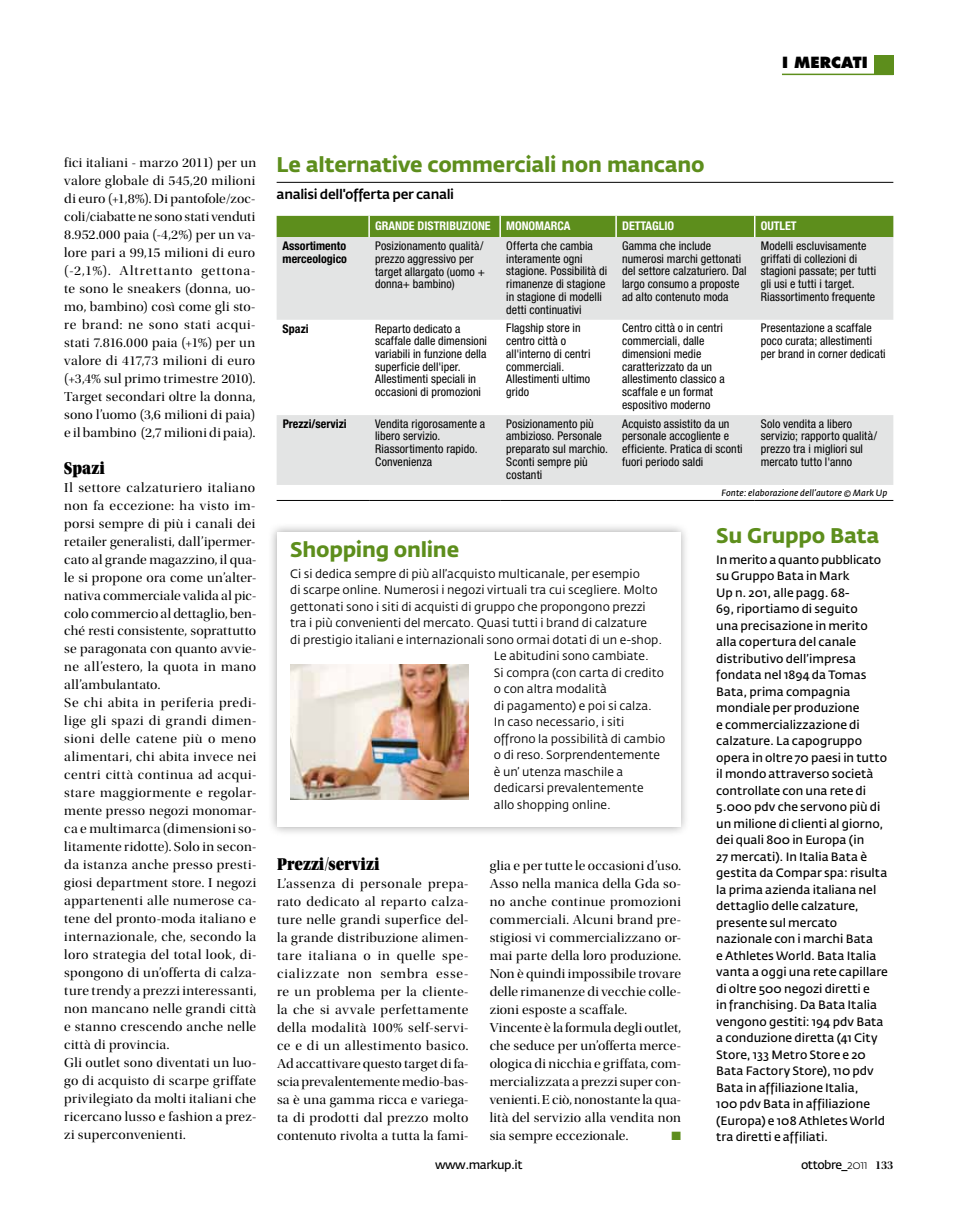
<style>
.page{position:relative;width:957px;height:1212px;background:#fff}
.page>*{position:absolute;margin:0;border:0;box-sizing:border-box;transform-origin:0 0}
.t1{font:700 21px "Fedra Sans Std";letter-spacing:-.015em;color:#5d8e1c}
.t2{font:18px "Utopia Std Black Headline";letter-spacing:.015em;color:#000;scale:.85 1}
.t3{font:800 15px "Futura Std";color:#000}
.t4{font:13.5px/18px "Utopia Std Disp";letter-spacing:.02em;color:#000;text-align:justify;scale:1.05 1}
.t5{font:500 13.5px "Fedra Sans Std";letter-spacing:-.025em;color:#000}
.t6{font:condensed 12px/12.8px "Helvetica Neue LT Std";letter-spacing:.01em;color:#000}
.t7{font:600 12px/16.5px "Fedra Sans Std";color:#000}
.t8{font:12px "Fedra Sans Std";color:#000}
.t9{font:700 condensed 12px "Helvetica Neue LT Std";color:#fff}
.t10{font:700 condensed 12px/12.8px "Helvetica Neue LT Std";color:#000}
.t11{font:600 12px "Fedra Sans Std";letter-spacing:-.04em;color:#000}
.t12{font:12px "Zapf Dingbats";color:#5d8e1c;scale:1.05 1}
.t13{font:italic 600 9px "Fedra Sans Std";letter-spacing:.01em;color:#000}
.s1{font-weight:300}
.s2{font-family:"Utopia Std Semibold Disp";font-weight:400}
</style>
<div class="page">
<hr style="left:782px;top:74px;width:111px;height:1px;background:#5d8e1c">
<div style="left:874px;top:55px;width:19px;height:20px;background:#5d8e1c"></div>
<svg style="left:277px;top:237px;width:616px;height:248px;fill:#e3e4e4"></svg>
<hr style="left:277px;top:500px;width:92px;height:1px;background:#000">
<hr style="left:369px;top:500px;width:131px;height:1px;background:#000">
<hr style="left:500px;top:500px;width:116px;height:1px;background:#000">
<hr style="left:616px;top:500px;width:139px;height:1px;background:#000">
<hr style="left:755px;top:500px;width:138px;height:1px;background:#000">
<div style="left:277px;top:216px;width:616px;height:21px;background:#5d8e1c"></div>
<hr style="left:277px;top:182px;width:616px;height:1px;background:#000">
<div style="left:268px;top:522px;width:422px;height:314px;background:#000;opacity:.35"></div>
<div style="left:277px;top:532px;width:403px;height:295px;background:#fff"></div>
<img style="left:290px;top:665px;width:178px;height:134px">
<p class="t3" style="left:782px;top:53px;width:85px">i MERCATI</p>
<p class="t4" style="left:64px;top:154px;width:184px">fici italiani - marzo 2011) per un valore globale di 545,20 milioni di euro (+1,8%). Di pantofole/zoc&shy;coli/ciabatte ne sono stati venduti 8.952.000 paia (-4,2%) per un va&shy;lore pari a 99,15 milioni di euro (-2,1%). Altrettanto gettona&shy;te sono le sneakers (donna, uo&shy;mo, bambino) così come gli sto&shy;re brand: ne sono stati acqui&shy;stati 7.816.000 paia (+1%) per un valore di 417,73 milioni di euro (+3,4% sul primo trimestre 2010).<br>Target secondari oltre la donna, sono l’uomo (3,6 milioni di paia) e il bambino (2,7 milioni di paia).</p>
<h2 class="t2" style="left:64px;top:458px;width:49px">Spazi</h2>
<p class="t4" style="left:64px;top:478px;width:184px;text-align:left">Il settore calzaturiero italiano non fa eccezione: ha visto im&shy;porsi sempre di più i canali dei retailer generalisti, dall’ipermer&shy;cato al grande magazzino, il qua&shy;le si propone ora come un’alter&shy;nativa commerciale valida al pic&shy;colo commercio al dettaglio, ben&shy;ché resti consistente, soprattutto se paragonata con quanto avvie&shy;ne all’estero, la quota in mano all’ambulantato.<br>Se chi abita in periferia predi&shy;lige gli spazi di grandi dimen&shy;sioni delle catene più o meno alimentari, chi abita invece nei centri città continua ad acqui&shy;stare maggiormente e regolar&shy;mente presso negozi monomar&shy;ca e multimarca (dimensioni so&shy;litamente ridotte). Solo in secon&shy;da istanza anche presso presti&shy;giosi department store. I negozi appartenenti alle numerose ca&shy;tene del pronto-moda italiano e internazionale, che, secondo la loro strategia del total look, di&shy;spongono di un’offerta di calza&shy;ture trendy a prezzi interessanti, non mancano nelle grandi città e stanno crescendo anche nelle città di provincia.<br>Gli outlet sono diventati un luo&shy;go di acquisto di scarpe griffate privilegiato da molti italiani che ricercano lusso e fashion a prez&shy;zi superconvenienti.</p>
<h1 class="t1" style="left:277px;top:151px;width:430px">Le alternative commerciali non mancano</h1>
<p class="t5" style="left:277px;top:185px;width:179px">analisi dell'offerta per canali</p>
<p class="t9" style="left:375px;top:218px;width:117px">Grande distribuzione</p>
<p class="t9" style="left:506px;top:218px;width:66px">Monomarca</p>
<p class="t9" style="left:622px;top:218px;width:54px">Dettaglio</p>
<p class="t9" style="left:761px;top:218px;width:37px">Outlet</p>
<p class="t10" style="left:283px;top:239px;width:66px">Assortimento merceologico</p>
<p class="t6" style="left:375px;top:239px;width:111px">Posizionamento qualità/ prezzo aggressivo per target allargato (uomo + donna+ bambino)</p>
<p class="t6" style="left:506px;top:239px;width:102px">Offerta che cambia interamente ogni stagione. Possibilità di rimanenze di stagione in stagione di modelli detti continuativi</p>
<p class="t6" style="left:622px;top:239px;width:126px">Gamma che include numerosi marchi gettonati del settore calzaturiero. Dal largo consumo a proposte ad alto contenuto moda</p>
<p class="t6" style="left:761px;top:239px;width:117px">Modelli escluvisamente griffati di collezioni di stagioni passate; per tutti gli usi e tutti i target.<br>Riassortimento frequente</p>
<p class="t10" style="left:283px;top:322px;width:27px">Spazi</p>
<p class="t6" style="left:375px;top:322px;width:113px">Reparto dedicato a scaffale dalle dimensioni variabili in funzione della superficie dell'iper.<br>Allestimenti speciali in occasioni di promozioni</p>
<p class="t6" style="left:506px;top:322px;width:86px">Flagship store in centro città o all'interno di centri commerciali.<br>Allestimenti ultimo grido</p>
<p class="t6" style="left:622px;top:322px;width:104px">Centro città o in centri commerciali, dalle dimensioni medie caratterizzato da un allestimento classico a scaffale e un format espositivo moderno</p>
<p class="t6" style="left:761px;top:322px;width:126px">Presentazione a scaffale poco curata; allestimenti per brand in corner dedicati</p>
<p class="t10" style="left:283px;top:417px;width:66px">Prezzi/servizi</p>
<p class="t6" style="left:375px;top:417px;width:112px">Vendita rigorosamente a libero servizio.<br>Riassortimento rapido.<br>Convenienza</p>
<p class="t6" style="left:506px;top:417px;width:103px">Posizionamento più ambizioso. Personale preparato sul marchio.<br>Sconti sempre più costanti</p>
<p class="t6" style="left:622px;top:417px;width:122px">Acquisto assistito da un personale accogliente e efficiente. Pratica di sconti fuori periodo saldi</p>
<p class="t6" style="left:761px;top:417px;width:118px">Solo vendita a libero servizio; rapporto qualità/ prezzo tra i migliori sul mercato tutto l'anno</p>
<p class="t13" style="left:721px;top:487px;width:167px">Fonte: elaborazione dell’autore © Mark Up</p>
<h1 class="t1" style="left:290px;top:536px;width:170px">Shopping online</h1>
<p class="t8" style="left:290px;top:566px;width:351px">Ci si dedica sempre di più all’acquisto multicanale, per esempio</p>
<p class="t8" style="left:290px;top:583px;width:369px">di scarpe online. Numerosi i negozi virtuali tra cui scegliere. Molto</p>
<p class="t8" style="left:290px;top:599px;width:357px">gettonati sono i siti di acquisti di gruppo che propongono prezzi</p>
<p class="t8" style="left:290px;top:616px;width:358px">tra i più convenienti del mercato. Quasi tutti i brand di calzature</p>
<p class="t8" style="left:290px;top:632px;width:373px">di prestigio italiani e internazionali sono ormai dotati di un e-shop.</p>
<p class="t8" style="left:494px;top:649px;width:156px">Le abitudini sono cambiate.</p>
<p class="t8" style="left:494px;top:665px;width:171px">Si compra (con carta di credito</p>
<p class="t8" style="left:494px;top:682px;width:114px">o con altra modalità</p>
<p class="t8" style="left:494px;top:698px;width:159px">di pagamento) e poi si calza.</p>
<p class="t8" style="left:494px;top:715px;width:132px">In caso necessario, i siti</p>
<p class="t8" style="left:494px;top:731px;width:173px">offrono la possibilità di cambio</p>
<p class="t8" style="left:494px;top:748px;width:167px">o di reso. Sorprendentemente</p>
<p class="t8" style="left:494px;top:764px;width:131px">è un’ utenza maschile a</p>
<p class="t8" style="left:494px;top:781px;width:151px">dedicarsi prevalentemente</p>
<p class="t8" style="left:494px;top:797px;width:118px">allo shopping online.</p>
<h2 class="t2" style="left:277px;top:854px;width:122px">Prezzi/servizi</h2>
<p class="t4" style="left:277px;top:874px;width:184px">L’assenza di personale prepa&shy;rato dedicato al reparto calza&shy;ture nelle grandi superfice del&shy;la grande distribuzione alimen&shy;tare italiana o in quelle spe&shy;cializzate non sembra esse&shy;re un problema per la cliente&shy;la che si avvale perfettamente della modalità 100% self-servi&shy;ce e di un allestimento basico.<br>Ad accattivare questo target di fa&shy;scia prevalentemente medio-bas&shy;sa è una gamma ricca e variega&shy;ta di prodotti dal prezzo molto contenuto rivolta a tutta la fami-</p>
<p class="t4" style="left:490px;top:856px;width:184px;text-align:left">glia e per tutte le occasioni d’uso.<br>Asso nella manica della Gda so&shy;no anche continue promozioni commerciali. Alcuni brand pre&shy;stigiosi vi commercializzano or&shy;mai parte della loro produzione.<br>Non è quindi impossibile trovare delle rimanenze di vecchie colle&shy;zioni esposte a scaffale.<br>Vincente è la formula degli outlet, che seduce per un’offerta merce&shy;ologica di nicchia e griffata, com&shy;mercializzata a prezzi super con&shy;venienti. E ciò, nonostante la qua&shy;lità del servizio alla vendita non sia sempre eccezionale.</p>
<p class="t12" style="left:671px;top:1130px;width:11px">■</p>
<h1 class="t1" style="left:716px;top:522px;width:165px">Su Gruppo Bata</h1>
<p class="t7" style="left:716px;top:551px;width:173px">In merito a quanto pubblicato su Gruppo Bata in Mark<br>Up n. 201, alle pagg. 68-<br>69, riportiamo di seguito<br>una precisazione in merito alla copertura del canale distributivo dell’impresa fondata nel 1894 da Tomas<br>Bata, prima compagnia mondiale per produzione<br>e commercializzazione di calzature. La capogruppo opera in oltre 70 paesi in tutto il mondo attraverso società controllate con una rete di<br>5.000 pdv che servono più di un milione di clienti al giorno, dei quali 800 in Europa (in<br>27 mercati). In Italia Bata è gestita da Compar spa: risulta la prima azienda italiana nel dettaglio delle calzature, presente sul mercato nazionale con i marchi Bata<br>e Athletes World. Bata Italia vanta a oggi una rete capillare di oltre 500 negozi diretti e<br>in franchising. Da Bata Italia vengono gestiti: 194 pdv Bata a conduzione diretta (41 City<br>Store, 133 Metro Store e 20<br>Bata Factory Store), 110 pdv<br>Bata in affiliazione Italia,<br>100 pdv Bata in affiliazione (Europa) e 108 Athletes World tra diretti e affiliati.</p>
<p class="t11" style="left:435px;top:1157px;width:89px">www.markup.it</p>
<p class="t11" style="left:801px;top:1157px;width:94px">ottobre_<span class="s1">2011</span> <span class="s2">133</span></p>
</div>
